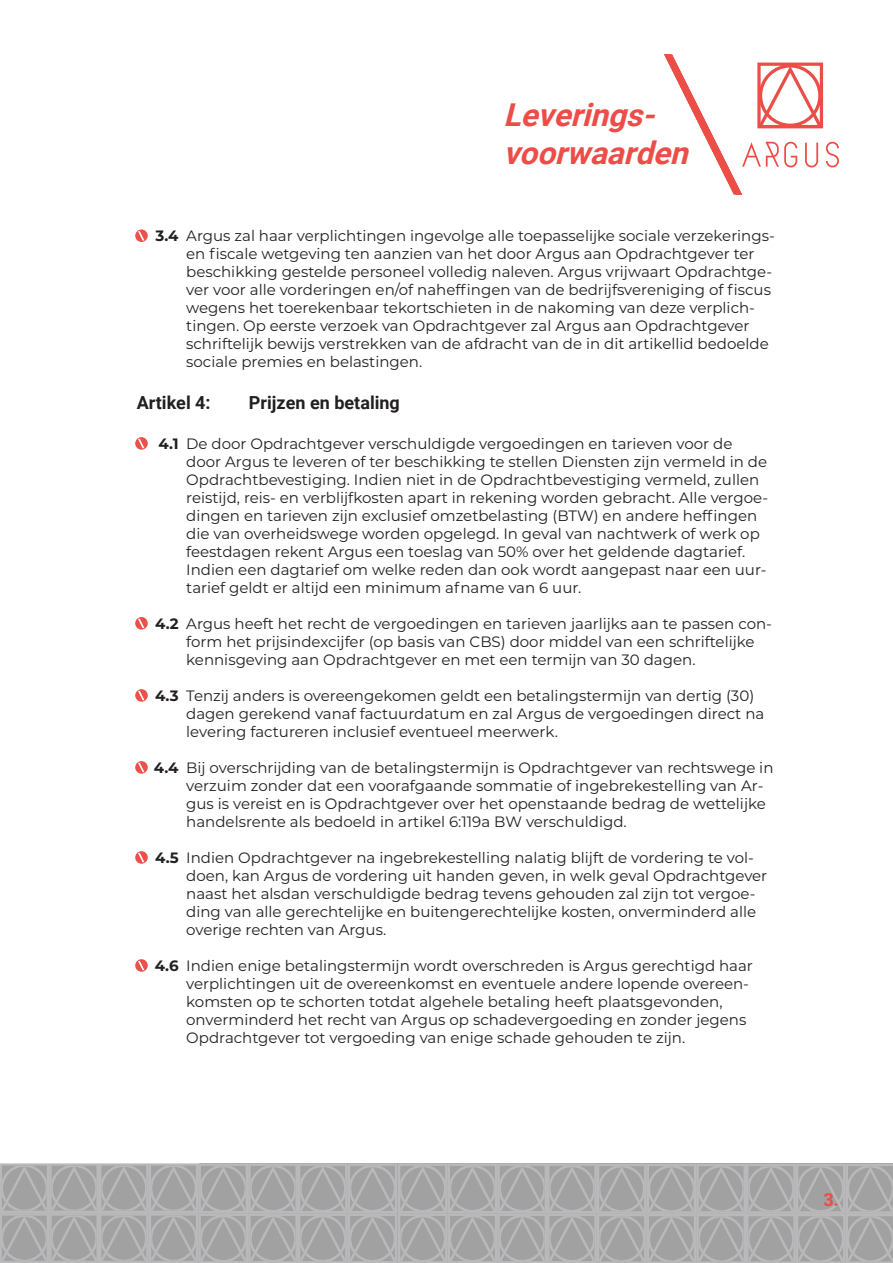
<style>
.page{position:relative;width:893px;height:1263px;background:#fff}
.page>*{position:absolute;margin:0;border:0;box-sizing:border-box;transform-origin:0 0}
.t1{font:italic 700 31.5px/37.8px "Roboto";color:#ed4d47}
.Artikel{font:700 18px "Roboto";color:#231f20}
.Voettekst{font:700 18px "Roboto";color:#ee4c47}
.Teksten{font:15px/18px "Montserrat";color:#231f20}
.Opsomming{font:700 15px "Montserrat";color:#231f20}
</style>
<div class="page">
<svg style="left:0;top:1163px;width:893px;height:100px;background:#aaa"></svg>
<svg style="left:664px;top:54px;width:175px;height:141px"></svg>
<svg style="left:135px;top:959px;width:13px;height:13px"></svg>
<svg style="left:135px;top:851px;width:13px;height:13px"></svg>
<svg style="left:135px;top:761px;width:13px;height:13px"></svg>
<svg style="left:135px;top:689px;width:13px;height:13px"></svg>
<svg style="left:135px;top:617px;width:13px;height:13px"></svg>
<svg style="left:135px;top:437px;width:13px;height:13px"></svg>
<svg style="left:135px;top:229px;width:13px;height:13px"></svg>
<h1 class="t1" style="left:504px;top:95px;width:196px">Leverings&shy;voorwaarden</h1>
<p class="Teksten" style="left:186px;top:226px;width:590px">Argus zal haar verplichtingen ingevolge alle toepasselijke sociale verzekerings&shy;en fiscale wetgeving ten aanzien van het door Argus aan Opdrachtgever ter beschikking gestelde personeel volledig naleven. Argus vrijwaart Opdrachtge&shy;ver voor alle vorderingen en/of naheffingen van de bedrijfsvereniging of fiscus wegens het toerekenbaar tekortschieten in de nakoming van deze verplich&shy;tingen. Op eerste verzoek van Opdrachtgever zal Argus aan Opdrachtgever schriftelijk bewijs verstrekken van de afdracht van de in dit artikellid bedoelde sociale premies en belastingen.</p>
<p class="Opsomming" style="left:155px;top:225px;width:25px">3.4</p>
<p class="Artikel" style="left:137px;top:389px;width:75px">Artikel 4:</p>
<p class="Artikel" style="left:249px;top:389px;width:152px">Prijzen en betaling</p>
<p class="Teksten" style="left:186px;top:434px;width:583px">De door Opdrachtgever verschuldigde vergoedingen en tarieven voor de door Argus te leveren of ter beschikking te stellen Diensten zijn vermeld in de Opdrachtbevestiging. Indien niet in de Opdrachtbevestiging vermeld, zullen reistijd, reis- en verblijfkosten apart in rekening worden gebracht. Alle vergoe&shy;dingen en tarieven zijn exclusief omzetbelasting (BTW) en andere heffingen die van overheidswege worden opgelegd. In geval van nachtwerk of werk op feestdagen rekent Argus een toeslag van 50% over het geldende dagtarief.<br>Indien een dagtarief om welke reden dan ook wordt aangepast naar een uur&shy;tarief geldt er altijd een minimum afname van 6 uur.</p>
<p class="Teksten" style="left:186px;top:614px;width:587px">Argus heeft het recht de vergoedingen en tarieven jaarlijks aan te passen con&shy;form het prijsindexcijfer (op basis van CBS) door middel van een schriftelijke kennisgeving aan Opdrachtgever en met een termijn van 30 dagen.</p>
<p class="Teksten" style="left:186px;top:686px;width:580px">Tenzij anders is overeengekomen geldt een betalingstermijn van dertig (30) dagen gerekend vanaf factuurdatum en zal Argus de vergoedingen direct na levering factureren inclusief eventueel meerwerk.</p>
<p class="Teksten" style="left:186px;top:758px;width:589px">Bij overschrijding van de betalingstermijn is Opdrachtgever van rechtswege in verzuim zonder dat een voorafgaande sommatie of ingebrekestelling van Ar&shy;gus is vereist en is Opdrachtgever over het openstaande bedrag de wettelijke handelsrente als bedoeld in artikel 6:119a BW verschuldigd.</p>
<p class="Teksten" style="left:186px;top:848px;width:583px">Indien Opdrachtgever na ingebrekestelling nalatig blijft de vordering te vol&shy;doen, kan Argus de vordering uit handen geven, in welk geval Opdrachtgever naast het alsdan verschuldigde bedrag tevens gehouden zal zijn tot vergoe&shy;ding van alle gerechtelijke en buitengerechtelijke kosten, onverminderd alle overige rechten van Argus.</p>
<p class="Teksten" style="left:186px;top:956px;width:568px">Indien enige betalingstermijn wordt overschreden is Argus gerechtigd haar verplichtingen uit de overeenkomst en eventuele andere lopende overeen&shy;komsten op te schorten totdat algehele betaling heeft plaatsgevonden, onverminderd het recht van Argus op schadevergoeding en zonder jegens Opdrachtgever tot vergoeding van enige schade gehouden te zijn.</p>
<p class="Opsomming" style="left:158px;top:432px;width:22px">4.1</p>
<p class="Opsomming" style="left:155px;top:612px;width:25px">4.2</p>
<p class="Opsomming" style="left:155px;top:684px;width:25px">4.3</p>
<p class="Opsomming" style="left:154px;top:756px;width:26px">4.4</p>
<p class="Opsomming" style="left:155px;top:846px;width:25px">4.5</p>
<p class="Opsomming" style="left:155px;top:954px;width:25px">4.6</p>
<p class="Voettekst" style="left:824px;top:1187px;width:17px">3.</p>
</div>
